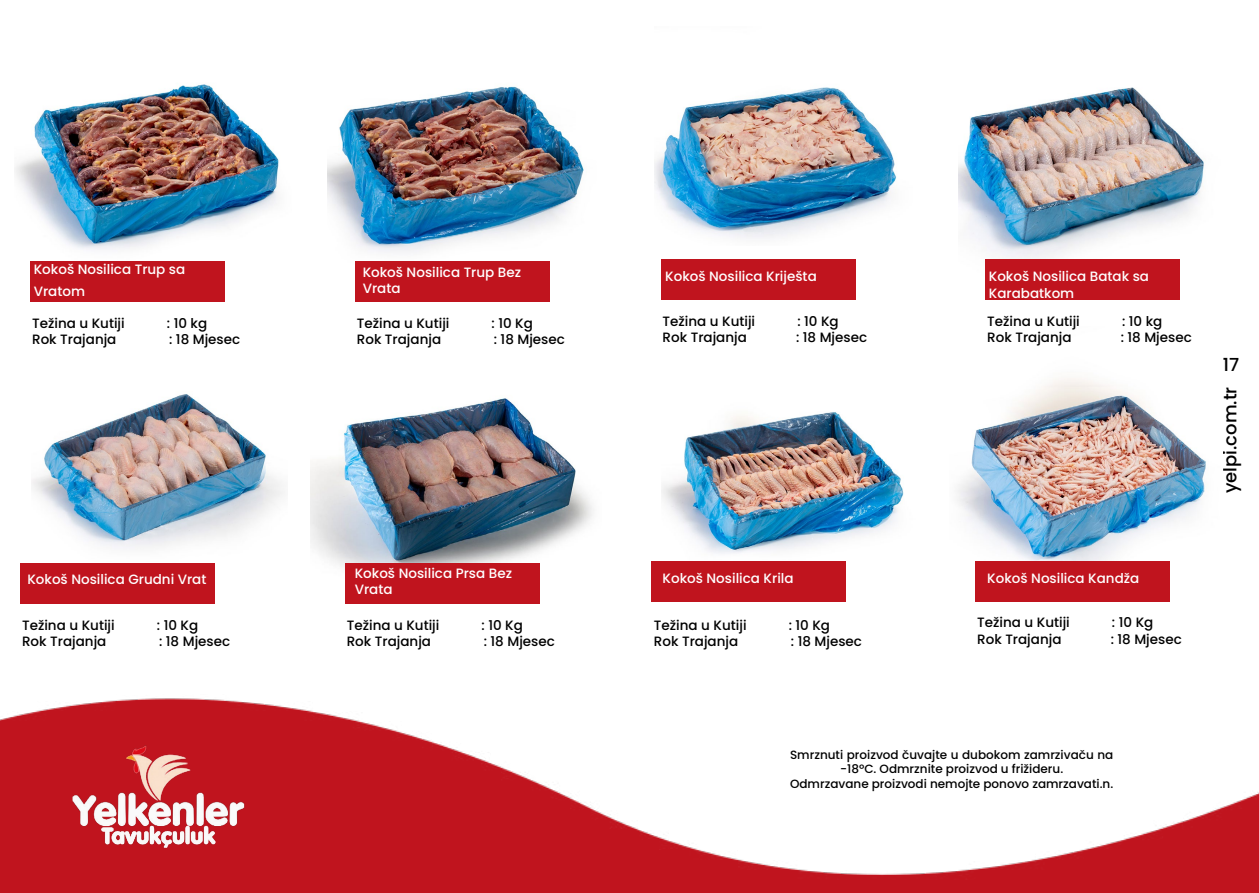
<style>
.page{position:relative;width:1259px;height:893px;background:#fff}
.page>*{position:absolute;margin:0;border:0;box-sizing:border-box;transform-origin:0 0}
.t1{font:500 18px "Poppins";color:#000}
.t2{font:500 13.5px "Poppins";color:#000}
.t3{font:500 13.5px/16.2px "Poppins";color:#fff}
.t4{font:500 12px/14.4px "Poppins";color:#000;text-align:center}
</style>
<div class="page">
<img style="left:0;top:698px;width:1259px;height:195px">
<img style="left:16px;top:725px;width:293px;height:154px">
<img style="left:310px;top:398px;width:284px;height:193px">
<img style="left:328px;top:86px;width:256px;height:194px">
<img style="left:31px;top:394px;width:254px;height:154px">
<img style="left:15px;top:84px;width:264px;height:178px">
<div style="left:21px;top:563px;width:194px;height:41px;background:#c0141e"></div>
<div style="left:31px;top:262px;width:194px;height:40px;background:#c0141e"></div>
<div style="left:345px;top:563px;width:194px;height:41px;background:#c0141e"></div>
<div style="left:355px;top:262px;width:194px;height:40px;background:#c0141e"></div>
<img style="left:957px;top:378px;width:249px;height:183px">
<img style="left:958px;top:87px;width:246px;height:191px">
<img style="left:662px;top:412px;width:242px;height:142px">
<img style="left:655px;top:87px;width:242px;height:151px">
<div style="left:651px;top:561px;width:194px;height:40px;background:#c0141e"></div>
<div style="left:661px;top:260px;width:194px;height:40px;background:#c0141e"></div>
<div style="left:975px;top:561px;width:195px;height:40px;background:#c0141e"></div>
<div style="left:986px;top:260px;width:194px;height:40px;background:#c0141e"></div>
<p class="t3" style="left:34px;top:259px;width:153px;line-height:21.6px">Kokoš Nosilica Trup sa<br>Vratom</p>
<p class="t3" style="left:363px;top:264px;width:160px">Kokoš Nosilica Trup Bez<br>Vrata</p>
<p class="t3" style="left:665px;top:269px;width:153px">Kokoš Nosilica Kriješta</p>
<p class="t3" style="left:989px;top:269px;width:162px">Kokoš Nosilica Batak sa<br>Karabatkom</p>
<p class="t2" style="left:32px;top:316px;width:94px">Težina u Kutiji</p>
<p class="t2" style="left:167px;top:316px;width:42px">: 10 kg</p>
<p class="t2" style="left:32px;top:332px;width:86px">Rok Trajanja</p>
<p class="t2" style="left:169px;top:332px;width:73px">: 18 Mjesec</p>
<p class="t2" style="left:357px;top:316px;width:94px">Težina u Kutiji</p>
<p class="t2" style="left:491px;top:316px;width:43px">: 10 Kg</p>
<p class="t2" style="left:357px;top:332px;width:86px">Rok Trajanja</p>
<p class="t2" style="left:494px;top:332px;width:73px">: 18 Mjesec</p>
<p class="t2" style="left:662px;top:313px;width:94px">Težina u Kutiji</p>
<p class="t2" style="left:797px;top:313px;width:43px">: 10 Kg</p>
<p class="t2" style="left:662px;top:329px;width:86px">Rok Trajanja</p>
<p class="t2" style="left:796px;top:329px;width:73px">: 18 Mjesec</p>
<p class="t2" style="left:987px;top:313px;width:94px">Težina u Kutiji</p>
<p class="t2" style="left:1122px;top:313px;width:42px">: 10 kg</p>
<p class="t2" style="left:987px;top:329px;width:86px">Rok Trajanja</p>
<p class="t2" style="left:1120px;top:329px;width:73px">: 18 Mjesec</p>
<h1 class="t1" style="left:1222px;top:354px;width:18px">17</h1>
<h1 class="t1" style="left:1219px;top:493px;width:108px;rotate:-90deg">yelpi.com.tr</h1>
<p class="t3" style="left:27px;top:571px;width:181px">Kokoš Nosilica Grudni Vrat</p>
<p class="t3" style="left:355px;top:565px;width:159px">Kokoš Nosilica Prsa Bez<br>Vrata</p>
<p class="t3" style="left:662px;top:570px;width:132px">Kokoš Nosilica Krila</p>
<p class="t3" style="left:987px;top:570px;width:154px">Kokoš Nosilica Kandža</p>
<p class="t2" style="left:22px;top:617px;width:94px">Težina u Kutiji</p>
<p class="t2" style="left:157px;top:617px;width:43px">: 10 Kg</p>
<p class="t2" style="left:22px;top:633px;width:86px">Rok Trajanja</p>
<p class="t2" style="left:159px;top:633px;width:73px">: 18 Mjesec</p>
<p class="t2" style="left:347px;top:617px;width:94px">Težina u Kutiji</p>
<p class="t2" style="left:481px;top:617px;width:43px">: 10 Kg</p>
<p class="t2" style="left:347px;top:633px;width:86px">Rok Trajanja</p>
<p class="t2" style="left:484px;top:633px;width:73px">: 18 Mjesec</p>
<p class="t2" style="left:654px;top:617px;width:94px">Težina u Kutiji</p>
<p class="t2" style="left:788px;top:617px;width:43px">: 10 Kg</p>
<p class="t2" style="left:654px;top:633px;width:86px">Rok Trajanja</p>
<p class="t2" style="left:791px;top:633px;width:73px">: 18 Mjesec</p>
<p class="t2" style="left:977px;top:615px;width:94px">Težina u Kutiji</p>
<p class="t2" style="left:1112px;top:615px;width:43px">: 10 Kg</p>
<p class="t2" style="left:977px;top:631px;width:86px">Rok Trajanja</p>
<p class="t2" style="left:1110px;top:631px;width:73px">: 18 Mjesec</p>
<p class="t4" style="left:790px;top:747px;width:325px">Smrznuti proizvod čuvajte u dubokom zamrzivaču na -18ºC. Odmrznite proizvod u frižideru.<br>Odmrzavane proizvodi nemojte ponovo zamrzavati.n.</p>
</div>
